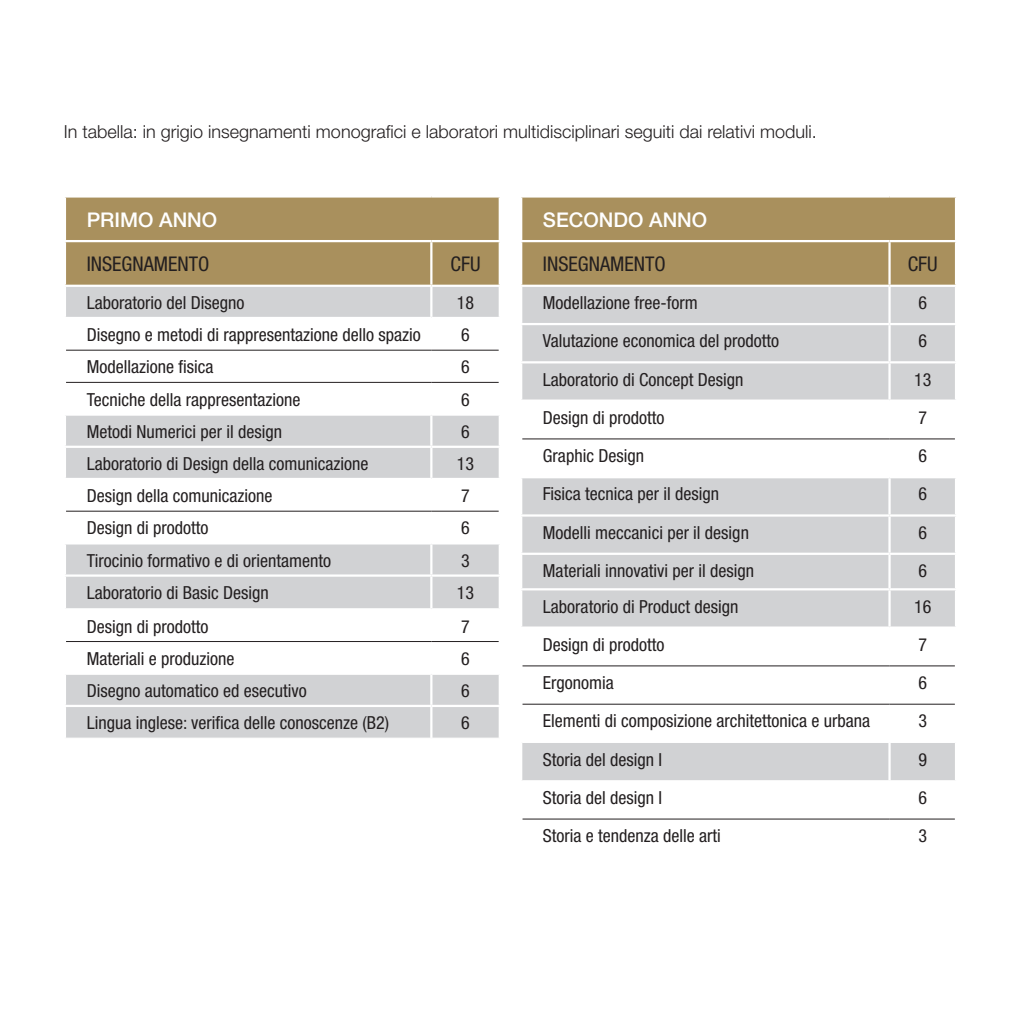
<style>
.page{position:relative;width:1021px;height:1021px;background:#fff}
.page>*{position:absolute;margin:0;border:0;box-sizing:border-box;transform-origin:0 0}
.t1{font:condensed 20.25px "Helvetica Neue";color:#231f20}
.t2{font:500 20.25px "Helvetica Neue";color:#fff}
.t3{font:condensed 18px "Helvetica Neue";color:#231f20}
.t4{font:300 18px "Helvetica Neue";color:#231f20}
</style>
<div class="page">
<div style="left:66px;top:197px;width:432px;height:88px;background:#a9905d"></div>
<div style="left:66px;top:287px;width:432px;height:450px;background:#d1d2d4"></div>
<svg style="left:66px;top:319px;width:432px;height:353px"></svg>
<hr style="left:64px;top:240px;width:367px;height:2px;background:#fff">
<hr style="left:431px;top:240px;width:70px;height:2px;background:#fff">
<hr style="left:430px;top:242px;width:2px;height:43px;background:#fff">
<hr style="left:430px;top:287px;width:2px;height:30px;background:#fff">
<hr style="left:64px;top:317px;width:367px;height:2px;background:#fff">
<hr style="left:431px;top:317px;width:70px;height:2px;background:#fff">
<hr style="left:430px;top:319px;width:2px;height:31px;background:#fff">
<hr style="left:430px;top:350px;width:2px;height:32px;background:#fff">
<hr style="left:430px;top:382px;width:2px;height:31px;background:#fff">
<hr style="left:64px;top:413px;width:367px;height:2px;background:#fff">
<hr style="left:431px;top:413px;width:70px;height:2px;background:#fff">
<hr style="left:430px;top:415px;width:2px;height:30px;background:#fff">
<hr style="left:64px;top:445px;width:367px;height:3px;background:#fff">
<hr style="left:431px;top:445px;width:70px;height:3px;background:#fff">
<hr style="left:430px;top:448px;width:2px;height:30px;background:#fff">
<hr style="left:64px;top:478px;width:367px;height:2px;background:#fff">
<hr style="left:431px;top:478px;width:70px;height:2px;background:#fff">
<hr style="left:430px;top:480px;width:2px;height:31px;background:#fff">
<hr style="left:430px;top:511px;width:2px;height:31px;background:#fff">
<hr style="left:64px;top:542px;width:367px;height:2px;background:#fff">
<hr style="left:431px;top:542px;width:70px;height:2px;background:#fff">
<hr style="left:430px;top:544px;width:2px;height:30px;background:#fff">
<hr style="left:64px;top:574px;width:367px;height:2px;background:#fff">
<hr style="left:431px;top:574px;width:70px;height:2px;background:#fff">
<hr style="left:430px;top:576px;width:2px;height:32px;background:#fff">
<hr style="left:64px;top:608px;width:367px;height:2px;background:#fff">
<hr style="left:431px;top:608px;width:70px;height:2px;background:#fff">
<hr style="left:430px;top:610px;width:2px;height:31px;background:#fff">
<hr style="left:430px;top:641px;width:2px;height:31px;background:#fff">
<hr style="left:64px;top:672px;width:367px;height:3px;background:#fff">
<hr style="left:431px;top:672px;width:70px;height:3px;background:#fff">
<hr style="left:430px;top:675px;width:2px;height:29px;background:#fff">
<hr style="left:64px;top:704px;width:367px;height:3px;background:#fff">
<hr style="left:431px;top:704px;width:70px;height:3px;background:#fff">
<hr style="left:430px;top:707px;width:2px;height:31px;background:#fff">
<hr style="left:66px;top:350px;width:365px;height:1px;background:#231f20">
<hr style="left:431px;top:350px;width:67px;height:1px;background:#231f20">
<hr style="left:66px;top:382px;width:365px;height:1px;background:#231f20">
<hr style="left:431px;top:382px;width:67px;height:1px;background:#231f20">
<hr style="left:66px;top:511px;width:365px;height:1px;background:#231f20">
<hr style="left:431px;top:511px;width:67px;height:1px;background:#231f20">
<hr style="left:66px;top:641px;width:365px;height:1px;background:#231f20">
<hr style="left:431px;top:641px;width:67px;height:1px;background:#231f20">
<div style="left:522px;top:197px;width:432px;height:88px;background:#a9905d"></div>
<div style="left:522px;top:287px;width:432px;height:112px;background:#d1d2d4"></div>
<svg style="left:522px;top:439px;width:432px;height:381px"></svg>
<hr style="left:522px;top:665px;width:367px;height:1px;background:#231f20">
<hr style="left:889px;top:665px;width:65px;height:1px;background:#231f20">
<hr style="left:522px;top:703px;width:367px;height:1px;background:#231f20">
<hr style="left:889px;top:703px;width:65px;height:1px;background:#231f20">
<hr style="left:522px;top:818px;width:367px;height:1px;background:#231f20">
<hr style="left:889px;top:818px;width:65px;height:1px;background:#231f20">
<hr style="left:520px;top:514px;width:369px;height:2px;background:#fff">
<hr style="left:889px;top:514px;width:68px;height:2px;background:#fff">
<hr style="left:888px;top:516px;width:2px;height:36px;background:#fff">
<hr style="left:520px;top:552px;width:369px;height:3px;background:#fff">
<hr style="left:889px;top:552px;width:68px;height:3px;background:#fff">
<hr style="left:888px;top:555px;width:2px;height:33px;background:#fff">
<hr style="left:888px;top:590px;width:2px;height:36px;background:#fff">
<hr style="left:520px;top:588px;width:369px;height:2px;background:#fff">
<hr style="left:889px;top:588px;width:68px;height:2px;background:#fff">
<hr style="left:520px;top:626px;width:369px;height:2px;background:#fff">
<hr style="left:889px;top:626px;width:68px;height:2px;background:#fff">
<hr style="left:520px;top:240px;width:369px;height:2px;background:#fff">
<hr style="left:889px;top:240px;width:68px;height:2px;background:#fff">
<hr style="left:888px;top:242px;width:2px;height:43px;background:#fff">
<hr style="left:888px;top:287px;width:2px;height:36px;background:#fff">
<hr style="left:520px;top:323px;width:369px;height:2px;background:#fff">
<hr style="left:889px;top:323px;width:68px;height:2px;background:#fff">
<hr style="left:888px;top:325px;width:2px;height:36px;background:#fff">
<hr style="left:520px;top:361px;width:369px;height:2px;background:#fff">
<hr style="left:889px;top:361px;width:68px;height:2px;background:#fff">
<hr style="left:888px;top:363px;width:2px;height:36px;background:#fff">
<hr style="left:888px;top:439px;width:2px;height:37px;background:#fff">
<hr style="left:520px;top:476px;width:369px;height:2px;background:#fff">
<hr style="left:889px;top:476px;width:68px;height:2px;background:#fff">
<hr style="left:888px;top:478px;width:2px;height:36px;background:#fff">
<hr style="left:888px;top:742px;width:2px;height:38px;background:#fff">
<hr style="left:522px;top:438px;width:367px;height:1px;background:#231f20">
<hr style="left:889px;top:438px;width:65px;height:1px;background:#231f20">
<hr style="left:522px;top:742px;width:367px;height:1px;background:#fff">
<hr style="left:889px;top:742px;width:65px;height:1px;background:#fff">
<hr style="left:522px;top:780px;width:367px;height:1px;background:#fff">
<hr style="left:889px;top:780px;width:65px;height:1px;background:#fff">
<p class="t4" style="left:64px;top:120px;width:754px">In tabella: in grigio insegnamenti monografici e laboratori multidisciplinari seguiti dai relativi moduli.</p>
<p class="t2" style="left:87px;top:207px;width:132px">PRIMO ANNO</p>
<p class="t1" style="left:87px;top:252px;width:124px">INSEGNAMENTO</p>
<p class="t1" style="left:450px;top:252px;width:32px">CFU</p>
<p class="t3" style="left:87px;top:292px;width:159px">Laboratorio del Disegno</p>
<p class="t3" style="left:457px;top:292px;width:19px">18</p>
<p class="t3" style="left:87px;top:324px;width:335px">Disegno e metodi di rappresentazione dello spazio</p>
<p class="t3" style="left:461px;top:324px;width:10px">6</p>
<p class="t3" style="left:87px;top:356px;width:128px">Modellazione fisica</p>
<p class="t3" style="left:461px;top:356px;width:10px">6</p>
<p class="t3" style="left:87px;top:389px;width:215px">Tecniche della rappresentazione</p>
<p class="t3" style="left:461px;top:389px;width:10px">6</p>
<p class="t3" style="left:87px;top:421px;width:197px">Metodi Numerici per il design</p>
<p class="t3" style="left:461px;top:421px;width:10px">6</p>
<p class="t3" style="left:87px;top:453px;width:283px">Laboratorio di Design della comunicazione</p>
<p class="t3" style="left:457px;top:453px;width:19px">13</p>
<p class="t3" style="left:87px;top:485px;width:187px">Design della comunicazione</p>
<p class="t3" style="left:461px;top:485px;width:10px">7</p>
<p class="t3" style="left:87px;top:517px;width:123px">Design di prodotto</p>
<p class="t3" style="left:461px;top:517px;width:10px">6</p>
<p class="t3" style="left:87px;top:550px;width:246px">Tirocinio formativo e di orientamento</p>
<p class="t3" style="left:461px;top:550px;width:10px">3</p>
<p class="t3" style="left:87px;top:582px;width:184px">Laboratorio di Basic Design</p>
<p class="t3" style="left:457px;top:582px;width:19px">13</p>
<p class="t3" style="left:87px;top:615px;width:123px">Design di prodotto</p>
<p class="t3" style="left:461px;top:615px;width:10px">7</p>
<p class="t3" style="left:87px;top:648px;width:149px">Materiali e produzione</p>
<p class="t3" style="left:461px;top:648px;width:10px">6</p>
<p class="t3" style="left:87px;top:680px;width:222px">Disegno automatico ed esecutivo</p>
<p class="t3" style="left:461px;top:680px;width:10px">6</p>
<p class="t3" style="left:87px;top:712px;width:304px">Lingua inglese: verifica delle conoscenze (B2)</p>
<p class="t3" style="left:461px;top:712px;width:10px">6</p>
<p class="t2" style="left:543px;top:207px;width:166px">SECONDO ANNO</p>
<p class="t1" style="left:543px;top:252px;width:124px">INSEGNAMENTO</p>
<p class="t1" style="left:907px;top:252px;width:32px">CFU</p>
<p class="t3" style="left:543px;top:292px;width:156px">Modellazione free-form</p>
<p class="t3" style="left:918px;top:292px;width:10px">6</p>
<p class="t3" style="left:543px;top:330px;width:238px">Valutazione economica del prodotto</p>
<p class="t3" style="left:918px;top:330px;width:10px">6</p>
<p class="t3" style="left:543px;top:369px;width:202px">Laboratorio di Concept Design</p>
<p class="t3" style="left:914px;top:369px;width:19px">13</p>
<p class="t3" style="left:543px;top:407px;width:123px">Design di prodotto</p>
<p class="t3" style="left:918px;top:407px;width:10px">7</p>
<p class="t3" style="left:543px;top:445px;width:103px">Graphic Design</p>
<p class="t3" style="left:918px;top:445px;width:10px">6</p>
<p class="t3" style="left:543px;top:483px;width:178px">Fisica tecnica per il design</p>
<p class="t3" style="left:918px;top:483px;width:10px">6</p>
<p class="t3" style="left:543px;top:522px;width:207px">Modelli meccanici per il design</p>
<p class="t3" style="left:918px;top:522px;width:10px">6</p>
<p class="t3" style="left:543px;top:560px;width:213px">Materiali innovativi per il design</p>
<p class="t3" style="left:918px;top:560px;width:10px">6</p>
<p class="t3" style="left:543px;top:595px;width:197px">Laboratorio di Product design</p>
<p class="t3" style="left:914px;top:595px;width:19px">16</p>
<p class="t3" style="left:543px;top:634px;width:123px">Design di prodotto</p>
<p class="t3" style="left:918px;top:634px;width:10px">7</p>
<p class="t3" style="left:543px;top:672px;width:72px">Ergonomia</p>
<p class="t3" style="left:918px;top:672px;width:10px">6</p>
<p class="t3" style="left:543px;top:710px;width:329px">Elementi di composizione architettonica e urbana</p>
<p class="t3" style="left:918px;top:710px;width:10px">3</p>
<p class="t3" style="left:543px;top:749px;width:121px">Storia del design I</p>
<p class="t3" style="left:918px;top:749px;width:10px">9</p>
<p class="t3" style="left:543px;top:787px;width:121px">Storia del design I</p>
<p class="t3" style="left:918px;top:787px;width:10px">6</p>
<p class="t3" style="left:543px;top:825px;width:179px">Storia e tendenza delle arti</p>
<p class="t3" style="left:918px;top:825px;width:10px">3</p>
</div>
